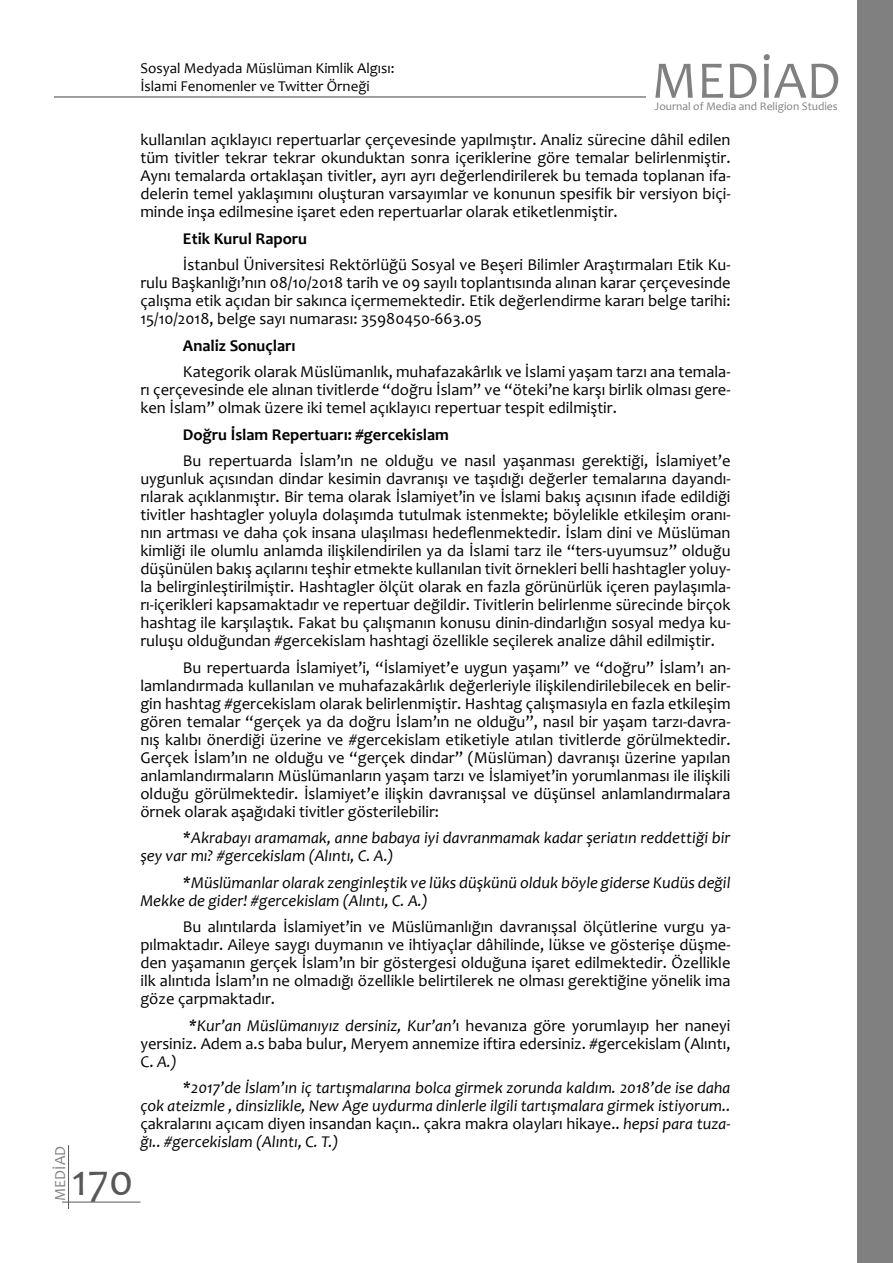
<style>
.page{position:relative;width:893px;height:1263px;background:#fff}
.page>*{position:absolute;margin:0;border:0;box-sizing:border-box;transform-origin:0 0}
.t1{font:53.25px "Candara";color:#818080}
.t2{font:45px "Candara";color:#575756}
.t3{font:16.5px/18px "Candara";color:#000;text-align:justify}
.t4{font:italic 16.5px/18px "Candara";color:#000}
.t5{font:700 16.5px "Candara";color:#000}
.t6{font:15.45px "Candara";color:#818080}
.t7{font:15px/18px "Candara";color:#000}
.t8{font:11.55px "Candara";color:#818080}
.s1{font-style:italic}
.s2{font-style:normal}
</style>
<div class="page">
<hr style="left:68px;top:1145px;width:1px;height:64px;background:#575756">
<hr style="left:62px;top:1202px;width:78px;height:1px;background:#575756">
<hr style="left:54px;top:96px;width:592px;height:2px;background:#818080">
<div style="left:858px;top:0;width:35px;height:1263px;background:#818080"></div>
<p class="t6" style="left:50px;top:1201px;width:56px;rotate:-90deg">MEDİAD</p>
<h2 class="t2" style="left:72px;top:1152px;width:63px">170</h2>
<p class="t7" style="left:140px;top:59px;width:256px">Sosyal Medyada Müslüman Kimlik Algısı:<br>İslami Fenomenler ve Twitter Örneği</p>
<h1 class="t1" style="left:652px;top:47px;width:191px">MEDİAD</h1>
<p class="t8" style="left:655px;top:99px;width:185px">Journal of Media and Religion Studies</p>
<p class="t3" style="left:140px;top:131px;width:592px">kullanılan açıklayıcı repertuarlar çerçevesinde yapılmıştır. Analiz sürecine dâhil edilen tüm tivitler tekrar tekrar okunduktan sonra içeriklerine göre temalar belirlenmiştir.<br>Aynı temalarda ortaklaşan tivitler, ayrı ayrı değerlendirilerek bu temada toplanan ifa&shy;delerin temel yaklaşımını oluşturan varsayımlar ve konunun spesifik bir versiyon biçi&shy;minde inşa edilmesine işaret eden repertuarlar olarak etiketlenmiştir.</p>
<p class="t5" style="left:183px;top:228px;width:126px">Etik Kurul Raporu</p>
<p class="t3" style="left:140px;top:256px;width:592px;text-indent:43px">İstanbul Üniversitesi Rektörlüğü Sosyal ve Beşeri Bilimler Araştırmaları Etik Ku&shy;rulu Başkanlığı’nın 08/10/2018 tarih ve 09 sayılı toplantısında alınan karar çerçevesinde çalışma etik açıdan bir sakınca içermemektedir. Etik değerlendirme kararı belge tarihi:<br>15/10/2018, belge sayı numarası: 35980450-663.05</p>
<p class="t5" style="left:183px;top:335px;width:114px">Analiz Sonuçları</p>
<p class="t3" style="left:140px;top:363px;width:592px;text-indent:43px">Kategorik olarak Müslümanlık, muhafazakârlık ve İslami yaşam tarzı ana temala&shy;rı çerçevesinde ele alınan tivitlerde “doğru İslam” ve “öteki’ne karşı birlik olması gere&shy;ken İslam” olmak üzere iki temel açıklayıcı repertuar tespit edilmiştir.</p>
<p class="t5" style="left:183px;top:424px;width:268px">Doğru İslam Repertuarı: #gercekislam</p>
<p class="t3" style="left:140px;top:452px;width:592px;text-indent:43px">Bu repertuarda İslam’ın ne olduğu ve nasıl yaşanması gerektiği, İslamiyet’e uygunluk açısından dindar kesimin davranışı ve taşıdığı değerler temalarına dayandı&shy;rılarak açıklanmıştır. Bir tema olarak İslamiyet’in ve İslami bakış açısının ifade edildiği tivitler hashtagler yoluyla dolaşımda tutulmak istenmekte; böylelikle etkileşim oranı&shy;nın artması ve daha çok insana ulaşılması hedeflenmektedir. İslam dini ve Müslüman kimliği ile olumlu anlamda ilişkilendirilen ya da İslami tarz ile “ters-uyumsuz” olduğu düşünülen bakış açılarını teşhir etmekte kullanılan tivit örnekleri belli hashtagler yoluy&shy;la belirginleştirilmiştir. Hashtagler ölçüt olarak en fazla görünürlük içeren paylaşımla&shy;rı-içerikleri kapsamaktadır ve repertuar değildir. Tivitlerin belirlenme sürecinde birçok hashtag ile karşılaştık. Fakat bu çalışmanın konusu dinin-dindarlığın sosyal medya ku&shy;ruluşu olduğundan #gercekislam hashtagi özellikle seçilerek analize dâhil edilmiştir.</p>
<p class="t3" style="left:140px;top:658px;width:592px;text-indent:43px">Bu repertuarda İslamiyet’i, “İslamiyet’e uygun yaşamı” ve “doğru” İslam’ı an&shy;lamlandırmada kullanılan ve muhafazakârlık değerleriyle ilişkilendirilebilecek en belir&shy;gin hashtag #gercekislam olarak belirlenmiştir. Hashtag çalışmasıyla en fazla etkileşim gören temalar “gerçek ya da doğru İslam’ın ne olduğu”, nasıl bir yaşam tarzı-davra&shy;nış kalıbı önerdiği üzerine ve #gercekislam etiketiyle atılan tivitlerde görülmektedir.<br>Gerçek İslam’ın ne olduğu ve “gerçek dindar” (Müslüman) davranışı üzerine yapılan anlamlandırmaların Müslümanların yaşam tarzı ve İslamiyet’in yorumlanması ile ilişkili olduğu görülmektedir. İslamiyet’e ilişkin davranışsal ve düşünsel anlamlandırmalara örnek olarak aşağıdaki tivitler gösterilebilir:</p>
<p class="t4" style="left:140px;top:829px;width:592px;text-indent:43px">*Akrabayı aramamak, anne babaya iyi davranmamak kadar şeriatın reddettiği bir şey var mı? #gercekislam (Alıntı, C. A.)</p>
<p class="t4" style="left:140px;top:873px;width:592px;text-indent:43px">*Müslümanlar olarak zenginleştik ve lüks düşkünü olduk böyle giderse Kudüs değil<br>Mekke de gider! #gercekislam (Alıntı, C. A.)</p>
<p class="t3" style="left:140px;top:918px;width:592px;text-indent:43px">Bu alıntılarda İslamiyet’in ve Müslümanlığın davranışsal ölçütlerine vurgu ya&shy;pılmaktadır. Aileye saygı duymanın ve ihtiyaçlar dâhilinde, lükse ve gösterişe düşme&shy;den yaşamanın gerçek İslam’ın bir göstergesi olduğuna işaret edilmektedir. Özellikle ilk alıntıda İslam’ın ne olmadığı özellikle belirtilerek ne olması gerektiğine yönelik ima göze çarpmaktadır.</p>
<p class="t3" style="left:140px;top:1016px;width:592px;text-indent:48px"><span class="s1">*Kur’an Müslümanıyız dersiniz, Kur’an’</span>ı hevanıza göre yorumlayıp her naneyi yersiniz. Adem a.s baba bulur, Meryem annemize iftira edersiniz. #gercekislam (Alıntı, C. <span class="s1">A.)</span></p>
<p class="t4" style="left:140px;top:1079px;width:592px;text-align:justify;text-indent:43px">*2017’de İslam’ın iç tartışmalarına bolca girmek zorunda kaldım. 2018’de ise daha çok ateizmle , dinsizlikle, New Age uydurma dinlerle ilgili tartışmalara girmek istiyorum.. <span class="s2">çakralarını açıcam diyen insandan kaçın.. çakra makra olayları hikaye..</span> hepsi para tuza&shy;ğı.. #gercekislam (Alıntı, C. T.)</p>
</div>
